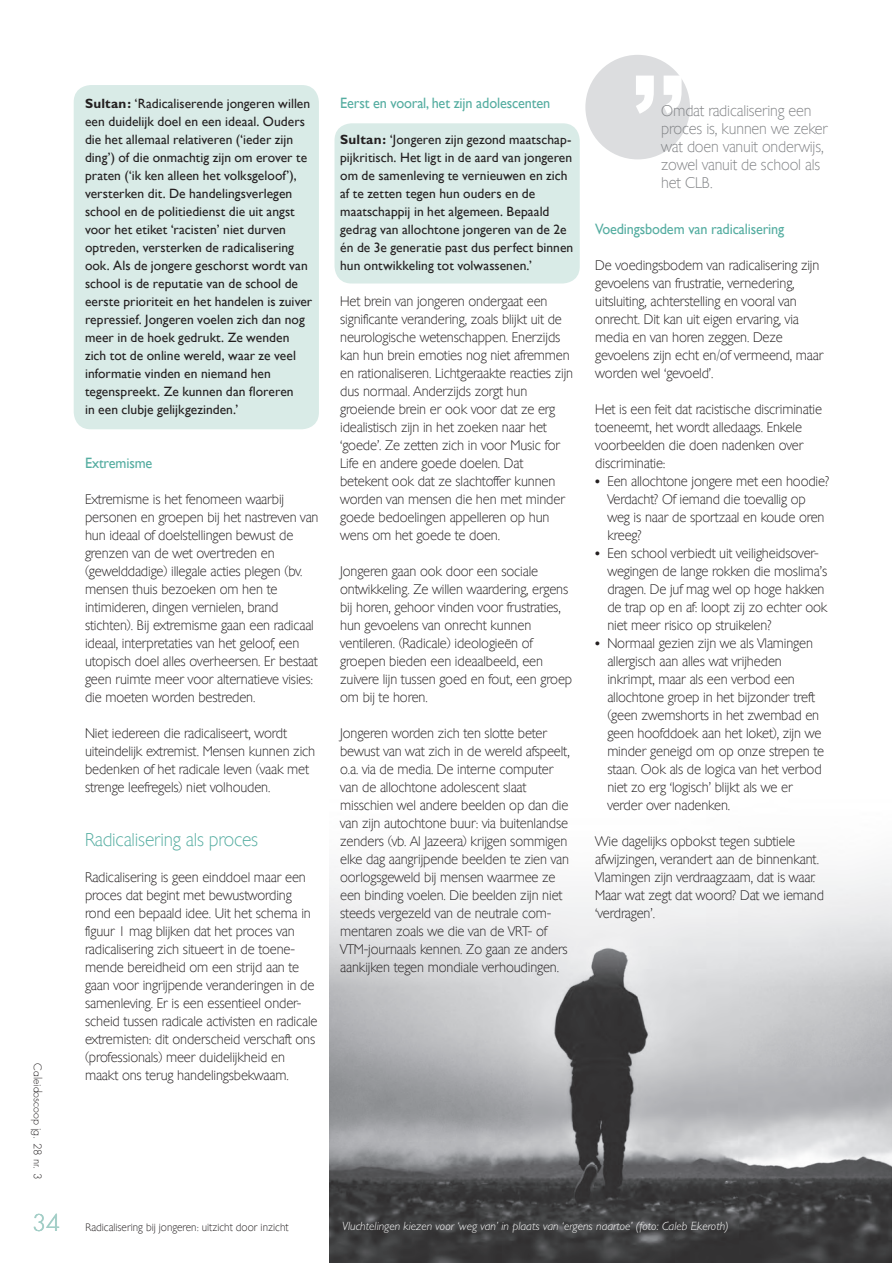
<style>
.page{position:relative;width:893px;height:1263px;background:#fff}
.page>*{position:absolute;margin:0;border:0;box-sizing:border-box;transform-origin:0 0}
.t1{font:500 130.5px "Ford Antenna";color:#fff}
.t2{font:300 22.5px "Futura Std";color:#a7d0c9}
.t3{font:18px "Chantilly Serial Xlight";letter-spacing:-.01em;color:#55ada1}
.t4{font:15px/18px "Chantilly Serial Xlight";letter-spacing:-.01em;color:#808285}
.t5{font:15px "Gill Sans";letter-spacing:-.01em;color:#55ada1;scale:.95 1}
.t6{font:13.5px/18px "Chantilly Serial Xlight";letter-spacing:-.01em;color:#231f20}
.t7{font:13.5px/18px "Gill Sans";letter-spacing:.005em;color:#231f20}
.t8{font:italic 300 12px "M Gill Sans";color:#fff}
.t9{font:10.5px "Chantilly Serial Xlight";color:#231f20}
.t10{font:300 10.5px "Futura Std";color:#231f20}
.s1{font-family:"M Gill Sans";font-weight:700}
</style>
<div class="page">
<img style="left:330px;top:869px;width:562px;height:394px">
<div style="left:74px;top:85px;width:245px;height:344px;background:#d9ebe7;border-radius:17px"></div>
<div style="left:334px;top:123px;width:246px;height:160px;background:#d9ebe7;border-radius:17px"></div>
<div style="left:585px;top:55px;width:105px;height:104px;background:#dcdddf;border-radius:50%"></div>
<p class="t10" style="left:44px;top:1063px;width:117px;rotate:90deg">Caleidoscoop jg. 28 nr. 3</p>
<h2 class="t2" style="left:32px;top:1209px;width:29px">34</h2>
<p class="t7" style="left:85px;top:94px;width:229px"><span class="s1">Sultan:</span> ‘Radicaliserende jongeren willen een duidelijk doel en een ideaal. Ouders die het allemaal relativeren (‘ieder zijn ding’) of die onmachtig zijn om erover te praten (‘ik ken alleen het volksgeloof’), versterken dit. De handelingsverlegen school en de politiedienst die uit angst voor het etiket ‘racisten’ niet durven optreden, versterken de radicalisering ook. Als de jongere geschorst wordt van school is de reputatie van de school de eerste prioriteit en het handelen is zuiver repressief. Jongeren voelen zich dan nog meer in de hoek gedrukt. Ze wenden zich tot de online wereld, waar ze veel informatie vinden en niemand hen tegenspreekt. Ze kunnen dan floreren<br>in een clubje gelijkgezinden.’</p>
<p class="t5" style="left:85px;top:454px;width:72px">Extremisme</p>
<p class="t6" style="left:85px;top:489px;width:235px">Extremisme is het fenomeen waarbij personen en groepen bij het nastreven van hun ideaal of doelstellingen bewust de grenzen van de wet overtreden en (gewelddadige) illegale acties plegen (bv. mensen thuis bezoeken om hen te intimideren, dingen vernielen, brand stichten). Bij extremisme gaan een radicaal ideaal, interpretaties van het geloof, een utopisch doel alles overheersen. Er bestaat geen ruimte meer voor alternatieve visies: die moeten worden bestreden.</p>
<p class="t6" style="left:85px;top:723px;width:232px">Niet iedereen die radicaliseert, wordt uiteindelijk extremist. Mensen kunnen zich bedenken of het radicale leven (vaak met strenge leefregels) niet volhouden.</p>
<h3 class="t3" style="left:85px;top:827px;width:175px">Radicalisering als proces</h3>
<p class="t6" style="left:85px;top:867px;width:234px">Radicalisering is geen einddoel maar een proces dat begint met bewustwording rond een bepaald idee. Uit het schema in figuur 1 mag blijken dat het proces van radicalisering zich situeert in de toene&shy;mende bereidheid om een strijd aan te gaan voor ingrijpende veranderingen in de samenleving. Er is een essentieel onder&shy;scheid tussen radicale activisten en radicale extremisten: dit onderscheid verschaft ons (professionals) meer duidelijkheid en maakt ons terug handelingsbekwaam.</p>
<p class="t5" style="left:340px;top:94px;width:223px">Eerst en vooral, het zijn adolescenten</p>
<p class="t7" style="left:340px;top:130px;width:235px"><span class="s1">Sultan:</span> ‘Jongeren zijn gezond maatschap&shy;pijkritisch. Het ligt in de aard van jongeren om de samenleving te vernieuwen en zich af te zetten tegen hun ouders en de maatschappij in het algemeen. Bepaald gedrag van allochtone jongeren van de 2e én de 3e generatie past dus perfect binnen hun ontwikkeling tot volwassenen.’</p>
<p class="t6" style="left:340px;top:291px;width:235px">Het brein van jongeren ondergaat een significante verandering, zoals blijkt uit de neurologische wetenschappen. Enerzijds kan hun brein emoties nog niet afremmen en rationaliseren. Lichtgeraakte reacties zijn dus normaal. Anderzijds zorgt hun groeiende brein er ook voor dat ze erg idealistisch zijn in het zoeken naar het ‘goede’. Ze zetten zich in voor Music for Life en andere goede doelen. Dat betekent ook dat ze slachtoffer kunnen worden van mensen die hen met minder goede bedoelingen appelleren op hun wens om het goede te doen.</p>
<p class="t6" style="left:340px;top:561px;width:234px">Jongeren gaan ook door een sociale ontwikkeling. Ze willen waardering, ergens bij horen, gehoor vinden voor frustraties, hun gevoelens van onrecht kunnen ventileren. (Radicale) ideologieën of groepen bieden een ideaalbeeld, een zuivere lijn tussen goed en fout, een groep om bij te horen.</p>
<p class="t6" style="left:340px;top:723px;width:231px">Jongeren worden zich ten slotte beter bewust van wat zich in de wereld afspeelt, o.a. via de media. De interne computer van de allochtone adolescent slaat misschien wel andere beelden op dan die van zijn autochtone buur: via buitenlandse zenders (vb. Al Jazeera) krijgen sommigen elke dag aangrijpende beelden te zien van oorlogsgeweld bij mensen waarmee ze een binding voelen. Die beelden zijn niet steeds vergezeld van de neutrale com&shy;mentaren zoals we die van de VRT- of VTM-journaals kennen. Zo gaan ze anders aankijken tegen mondiale verhoudingen.</p>
<h1 class="t1" style="left:690px;top:179px;width:63px;rotate:-180deg">“</h1>
<p class="t4" style="left:661px;top:101px;width:168px">Omdat radicalisering een proces is, kunnen we zeker wat doen vanuit onderwijs, zowel vanuit de school als het CLB.</p>
<p class="t5" style="left:595px;top:220px;width:200px">Voedingsbodem van radicalisering</p>
<p class="t6" style="left:595px;top:255px;width:230px">De voedingsbodem van radicalisering zijn gevoelens van frustratie, vernedering, uitsluiting, achterstelling en vooral van onrecht. Dit kan uit eigen ervaring, via media en van horen zeggen. Deze gevoelens zijn echt en/of vermeend, maar worden wel ‘gevoeld’.</p>
<p class="t6" style="left:595px;top:399px;width:228px">Het is een feit dat racistische discriminatie toeneemt, het wordt alledaags. Enkele voorbeelden die doen nadenken over discriminatie:</p>
<p class="t6" style="left:607px;top:471px;width:223px;text-indent:-12px"><span class="s1">•</span> Een allochtone jongere met een hoodie?<br>Verdacht? Of iemand die toevallig op weg is naar de sportzaal en koude oren kreeg?</p>
<p class="t6" style="left:607px;top:543px;width:222px;text-indent:-12px"><span class="s1">•</span> Een school verbiedt uit veiligheidsover&shy;wegingen de lange rokken die moslima’s dragen. De juf mag wel op hoge hakken de trap op en af: loopt zij zo echter ook niet meer risico op struikelen?</p>
<p class="t6" style="left:607px;top:633px;width:218px;text-indent:-12px"><span class="s1">•</span> Normaal gezien zijn we als Vlamingen allergisch aan alles wat vrijheden inkrimpt, maar als een verbod een allochtone groep in het bijzonder treft (geen zwemshorts in het zwembad en geen hoofddoek aan het loket), zijn we minder geneigd om op onze strepen te staan. Ook als de logica van het verbod niet zo erg ‘logisch’ blijkt als we er verder over nadenken.</p>
<p class="t6" style="left:595px;top:831px;width:230px">Wie dagelijks opbokst tegen subtiele afwijzingen, verandert aan de binnenkant.<br>Vlamingen zijn verdraagzaam, dat is waar.<br>Maar wat zegt dat woord? Dat we iemand ‘verdragen’.</p>
<p class="t9" style="left:86px;top:1219px;width:204px">Radicalisering bij jongeren: uitzicht door inzicht</p>
<p class="t8" style="left:342px;top:1220px;width:388px">Vluchtelingen kiezen voor ‘weg van’ in plaats van ‘ergens naartoe’ (foto: Caleb Ekeroth)</p>
</div>
